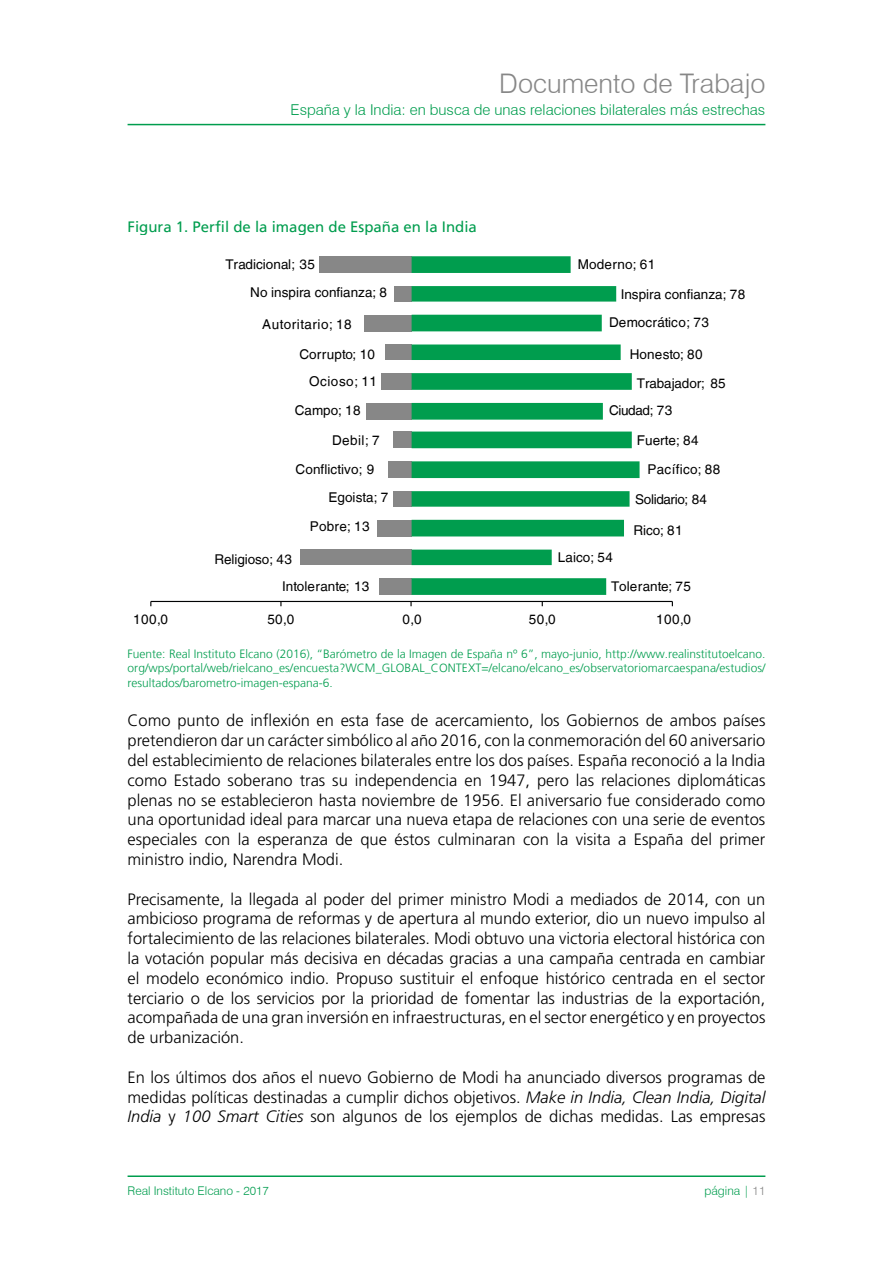
<style>
.page{position:relative;width:893px;height:1263px;background:#fff}
.page>*{position:absolute;margin:0;border:0;box-sizing:border-box;transform-origin:0 0}
.t1{font:300 27px "Swiss 721 BT";color:#878787}
.t2{font:300 16.5px/19.8px "Frutiger LT Std";color:#000;text-align:justify}
.t3{font:300 15px "Swiss 721 BT";color:#009d4e}
.t4{font:15px "Frutiger LT";color:#009d4e}
.t5{font:13.5px/27.9px "Helvetica LT";color:#000}
.t6{font:13.5px/29.4px "Helvetica LT";letter-spacing:.035em;color:#000}
.t7{font:13.5px "Helvetica LT";letter-spacing:-.025em;color:#000}
.t8{font:13.5px/29px "Helvetica LT";letter-spacing:.02em;color:#000}
.t9{font:13.5px/29.4px "Helvetica LT";letter-spacing:.03em;color:#000}
.t10{font:300 12px/14.4px "Frutiger LT";color:#009d4e;text-align:justify}
.t11{font:300 12px "Swiss 721 BT";color:#009d4e}
.s1{font-style:italic}
.s2{color:#878787}
</style>
<div class="page">
<hr style="left:128px;top:124px;width:637px;height:1px;background:#009d4e">
<hr style="left:128px;top:1175px;width:637px;height:2px;background:#009d4e">
<div style="left:319px;top:256px;width:93px;height:17px;background:#878787"></div>
<div style="left:394px;top:286px;width:18px;height:16px;background:#878787"></div>
<div style="left:364px;top:315px;width:48px;height:16px;background:#878787"></div>
<div style="left:385px;top:344px;width:27px;height:16px;background:#878787"></div>
<div style="left:382px;top:373px;width:30px;height:17px;background:#878787"></div>
<div style="left:366px;top:403px;width:46px;height:17px;background:#878787"></div>
<div style="left:393px;top:432px;width:19px;height:16px;background:#878787"></div>
<div style="left:388px;top:461px;width:24px;height:17px;background:#878787"></div>
<div style="left:393px;top:491px;width:19px;height:16px;background:#878787"></div>
<div style="left:377px;top:520px;width:35px;height:16px;background:#878787"></div>
<div style="left:300px;top:550px;width:112px;height:15px;background:#878787"></div>
<div style="left:379px;top:578px;width:33px;height:17px;background:#878787"></div>
<svg style="left:412px;top:256px;width:228px;height:339px"></svg>
<hr style="left:151px;top:601px;width:521px;height:1px;background:#010203">
<h1 class="t1" style="left:499px;top:67px;width:268px">Documento de Trabajo</h1>
<p class="t3" style="left:291px;top:100px;width:476px">España y la India: en busca de unas relaciones bilaterales más estrechas</p>
<p class="t4" style="left:128px;top:218px;width:351px">Figura 1. Perfil de la imagen de España en la India</p>
<p class="t5" style="left:250px;top:251px;width:138px;text-indent:-25px">Tradicional; 35<br>No inspira confianza; 8</p>
<p class="t6" style="left:299px;top:310px;width:77px;text-indent:-37px">Autoritario; 18<br>Corrupto; 10</p>
<p class="t9" style="left:295px;top:366px;width:83px;text-indent:14px">Ocioso; 11<br>Campo; 18</p>
<p class="t5" style="left:332px;top:426px;width:49px">Debil; 7</p>
<p class="t5" style="left:296px;top:455px;width:80px">Conflictivo; 9</p>
<p class="t5" style="left:329px;top:484px;width:61px">Egoista; 7</p>
<p class="t5" style="left:310px;top:512px;width:61px">Pobre; 13</p>
<p class="t5" style="left:282px;top:546px;width:89px;line-height:26.8px;text-indent:-68px">Religioso; 43<br>Intolerante; 13</p>
<p class="t5" style="left:578px;top:251px;width:79px">Moderno; 61</p>
<p class="t5" style="left:621px;top:280px;width:126px">Inspira confianza; 78</p>
<p class="t5" style="left:609px;top:309px;width:102px">Democrático; 73</p>
<p class="t5" style="left:637px;top:339px;width:90px;line-height:29.4px;text-indent:-7px">Honesto; 80<br>Trabajador; 85</p>
<p class="t7" style="left:609px;top:402px;width:65px">Ciudad; 73</p>
<p class="t8" style="left:648px;top:425px;width:74px;text-indent:-11px">Fuerte; 84<br>Pacífico; 88</p>
<p class="t7" style="left:635px;top:491px;width:73px">Solidario; 84</p>
<p class="t5" style="left:633px;top:516px;width:51px">Rico; 81</p>
<p class="t5" style="left:611px;top:543px;width:81px;line-height:28.5px;text-indent:-53px">Laico; 54<br>Tolerante; 75</p>
<p class="t5" style="left:133px;top:605px;width:36px">100,0</p>
<p class="t5" style="left:267px;top:605px;width:28px">50,0</p>
<p class="t5" style="left:403px;top:605px;width:20px">0,0</p>
<p class="t5" style="left:529px;top:605px;width:28px">50,0</p>
<p class="t5" style="left:656px;top:605px;width:36px">100,0</p>
<p class="t10" style="left:128px;top:647px;width:639px">Fuente: Real Instituto Elcano (2016), “Barómetro de la Imagen de España nº 6”, mayo-junio, http://www.realinstitutoelcano. org/wps/portal/web/rielcano_es/encuesta?WCM_GLOBAL_CONTEXT=/elcano/elcano_es/observatoriomarcaespana/estudios/ resultados/barometro-imagen-espana-6.</p>
<p class="t2" style="left:128px;top:711px;width:639px">Como punto de inflexión en esta fase de acercamiento, los Gobiernos de ambos países pretendieron dar un carácter simbólico al año 2016, con la conmemoración del 60 aniversario del establecimiento de relaciones bilaterales entre los dos países. España reconoció a la India como Estado soberano tras su independencia en 1947, pero las relaciones diplomáticas plenas no se establecieron hasta noviembre de 1956. El aniversario fue considerado como una oportunidad ideal para marcar una nueva etapa de relaciones con una serie de eventos especiales con la esperanza de que éstos culminaran con la visita a España del primer ministro indio, Narendra Modi.</p>
<p class="t2" style="left:128px;top:889px;width:639px">Precisamente, la llegada al poder del primer ministro Modi a mediados de 2014, con un ambicioso programa de reformas y de apertura al mundo exterior, dio un nuevo impulso al fortalecimiento de las relaciones bilaterales. Modi obtuvo una victoria electoral histórica con la votación popular más decisiva en décadas gracias a una campaña centrada en cambiar el modelo económico indio. Propuso sustituir el enfoque histórico centrada en el sector terciario o de los servicios por la prioridad de fomentar las industrias de la exportación, acompañada de una gran inversión en infraestructuras, en el sector energético y en proyectos de urbanización.</p>
<p class="t2" style="left:128px;top:1067px;width:639px">En los últimos dos años el nuevo Gobierno de Modi ha anunciado diversos programas de medidas políticas destinadas a cumplir dichos objetivos. <span class="s1">Make in India, Clean India, Digital India</span> y <span class="s1">100 Smart Cities</span> son algunos de los ejemplos de dichas medidas. Las empresas</p>
<p class="t11" style="left:128px;top:1183px;width:143px">Real Instituto Elcano - 2017</p>
<p class="t11" style="left:704px;top:1183px;width:62px">página | <span class="s2">11</span></p>
</div>
